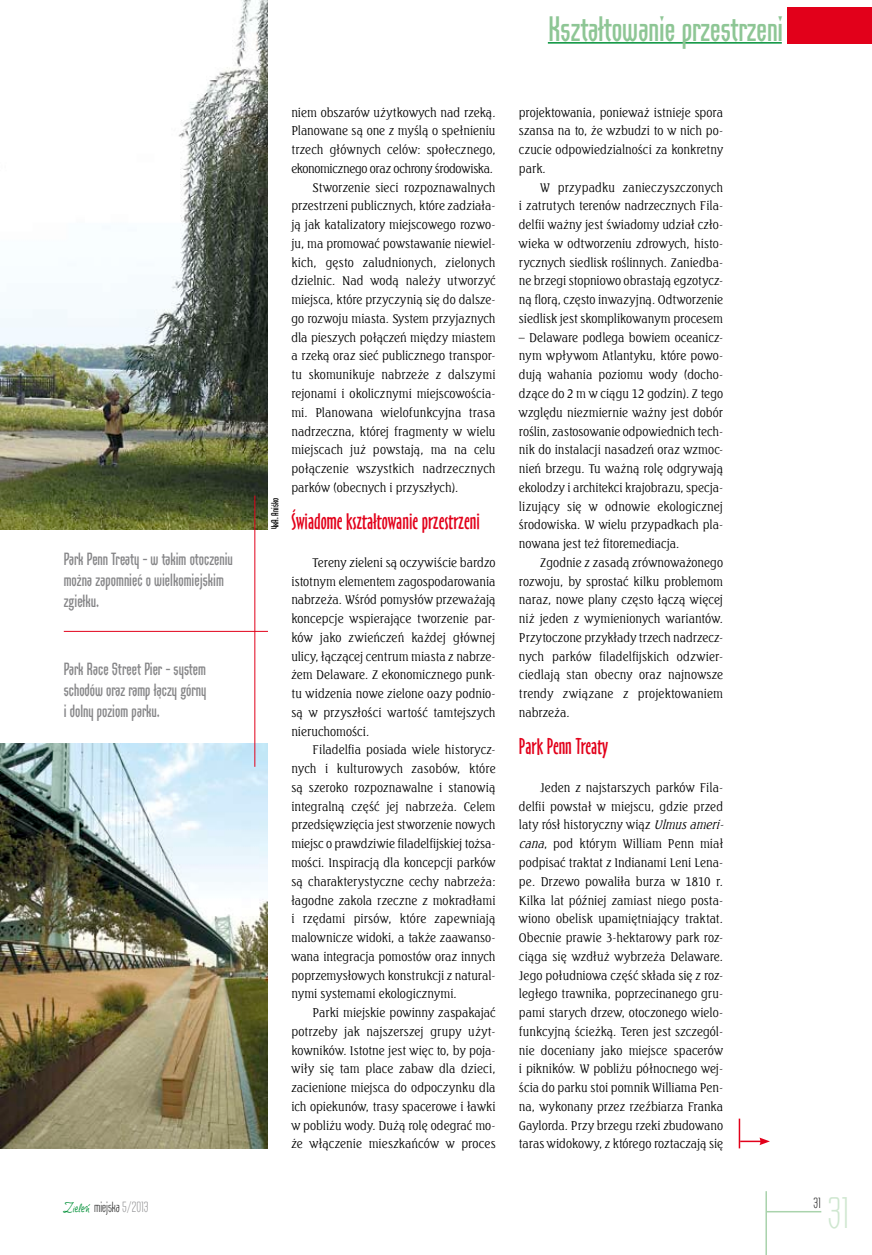
<style>
.page{position:relative;width:872px;height:1255px;background:#fff}
.page>*{position:absolute;margin:0;border:0;box-sizing:border-box;transform-origin:0 0}
.t1{font:300 45px "Orbon Pl ITC";color:#cfe7d0}
.t2{font:700 36px "Orbon Pl ITC";color:#8ec695}
.t3{font:21px "Oz Handicraft BTWGL4";color:#e2001a}
.t4{font:700 18px/21px "Orbon Pl ITC";color:#868688}
.t5{font:300 15px "Orbon Pl ITC";color:#000}
.t6{font:300 12px/18.8px "Seagull TL";letter-spacing:.005em;color:#000;text-align:justify}
.t7{font:300 12px "Seagull TL";letter-spacing:-.025em;color:#000}
.t8{font:700 10.5px "Orbon Pl ITC";color:#000}
.s1{font-family:"ITC Studio Script Com";font-weight:400;color:#009037}
.s2{color:#868688}
.s3{font-style:italic}
</style>
<div class="page">
<img style="left:0;top:0;width:268px;height:529px">
<hr style="left:765px;top:1191px;width:2px;height:63px;background:#a9d3ac">
<hr style="left:766px;top:1210px;width:55px;height:2px;background:#a9d3ac">
<div style="left:787px;top:7px;width:85px;height:37px;background:#e2001a"></div>
<hr style="left:548px;top:42px;width:234px;height:2px;background:#009037">
<hr style="left:738px;top:1118px;width:2px;height:30px;background:#e2001a">
<hr style="left:740px;top:1140px;width:21px;height:2px;background:#e2001a">
<svg style="left:759px;top:1137px;width:11px;height:8px"></svg>
<hr style="left:64px;top:631px;width:204px;height:1px;background:#e2001a">
<img style="left:0;top:743px;width:268px;height:405px">
<hr style="left:254px;top:495px;width:1px;height:271px;background:#e2001a">
<h3 class="t4" style="left:64px;top:548px;width:171px">Park Penn Treaty – w takim otoczeniu można zapomnieć o wielkomiejskim zgiełku.</h3>
<h3 class="t4" style="left:64px;top:658px;width:144px;text-align:justify">Park Race Street Pier – system schodów oraz ramp łączy górny i dolny poziom parku.</h3>
<p class="t5" style="left:64px;top:1198px;width:86px"><span class="s1">Zieleń</span> miejska <span class="s2">5/2013</span></p>
<p class="t8" style="left:269px;top:529px;width:33px;rotate:-90deg">4xA. Aniśko</p>
<p class="t6" style="left:291px;top:102px;width:206px">niem obszarów użytkowych nad rzeką.</p>
<p class="t6" style="left:291px;top:121px;width:206px">Planowane są one z myślą o spełnieniu</p>
<p class="t6" style="left:291px;top:140px;width:206px">trzech głównych celów: społecznego,</p>
<p class="t7" style="left:291px;top:161px;width:203px">ekonomicznego oraz ochrony środowiska.</p>
<p class="t6" style="left:313px;top:177px;width:184px">Stworzenie sieci rozpoznawalnych</p>
<p class="t6" style="left:291px;top:196px;width:206px">przestrzeni publicznych, które zadziała-</p>
<p class="t6" style="left:291px;top:215px;width:206px">ją jak katalizatory miejscowego rozwo-</p>
<p class="t6" style="left:291px;top:234px;width:206px">ju, ma promować powstawanie niewiel-</p>
<p class="t6" style="left:291px;top:252px;width:206px">kich, gęsto zaludnionych, zielonych</p>
<p class="t6" style="left:291px;top:271px;width:206px">dzielnic. Nad wodą należy utworzyć</p>
<p class="t6" style="left:291px;top:290px;width:206px">miejsca, które przyczynią się do dalsze-</p>
<p class="t6" style="left:291px;top:309px;width:206px">go rozwoju miasta. System przyjaznych</p>
<p class="t6" style="left:291px;top:327px;width:206px">dla pieszych połączeń między miastem</p>
<p class="t6" style="left:291px;top:346px;width:206px">a rzeką oraz sieć publicznego transpor-</p>
<p class="t6" style="left:291px;top:365px;width:206px">tu skomunikuje nabrzeże z dalszymi</p>
<p class="t6" style="left:291px;top:384px;width:206px">rejonami i okolicznymi miejscowościa-</p>
<p class="t6" style="left:291px;top:402px;width:206px">mi. Planowana wielofunkcyjna trasa</p>
<p class="t6" style="left:291px;top:421px;width:206px">nadrzeczna, której fragmenty w wielu</p>
<p class="t6" style="left:291px;top:440px;width:206px">miejscach już powstają, ma na celu</p>
<p class="t6" style="left:291px;top:459px;width:206px">połączenie wszystkich nadrzecznych</p>
<p class="t6" style="left:291px;top:477px;width:168px">parków (obecnych i przyszłych).</p>
<h3 class="t3" style="left:291px;top:508px;width:190px">Świadome kształtowanie przestrzeni</h3>
<p class="t6" style="left:291px;top:552px;width:206px;text-indent:21px">Tereny zieleni są oczywiście bardzo istotnym elementem zagospodarowania nabrzeża. Wśród pomysłów przeważają koncepcje wspierające tworzenie par&shy;ków jako zwieńczeń każdej głównej ulicy, łączącej centrum miasta z nabrze&shy;żem Delaware. Z ekonomicznego punk&shy;tu widzenia nowe zielone oazy podnio&shy;są w przyszłości wartość tamtejszych nieruchomości.</p>
<p class="t6" style="left:291px;top:740px;width:206px;text-indent:21px">Filadelfia posiada wiele historycz&shy;nych i kulturowych zasobów, które są szeroko rozpoznawalne i stanowią integralną część jej nabrzeża. Celem przedsięwzięcia jest stworzenie nowych miejsc o prawdziwie filadelfijskiej tożsa&shy;mości. Inspiracją dla koncepcji parków są charakterystyczne cechy nabrzeża: łagodne zakola rzeczne z mokradłami i rzędami pirsów, które zapewniają malownicze widoki, a także zaawanso&shy;wana integracja pomostów oraz innych poprzemysłowych konstrukcji z natural&shy;nymi systemami ekologicznymi.</p>
<p class="t6" style="left:291px;top:1002px;width:206px;text-indent:21px">Parki miejskie powinny zaspakajać potrzeby jak najszerszej grupy użyt&shy;kowników. Istotne jest więc to, by poja&shy;wiły się tam place zabaw dla dzieci, zacienione miejsca do odpoczynku dla ich opiekunów, trasy spacerowe i ławki w pobliżu wody. Dużą rolę odegrać mo&shy;że włączenie mieszkańców w proces</p>
<h2 class="t2" style="left:548px;top:10px;width:236px">Kształtowanie przestrzeni</h2>
<p class="t6" style="left:519px;top:102px;width:206px">projektowania, ponieważ istnieje spora szansa na to, że wzbudzi to w nich po&shy;czucie odpowiedzialności za konkretny park.</p>
<p class="t6" style="left:519px;top:177px;width:206px;text-indent:21px">W przypadku zanieczyszczonych i zatrutych terenów nadrzecznych Fila&shy;delfii ważny jest świadomy udział czło&shy;wieka w odtworzeniu zdrowych, histo&shy;rycznych siedlisk roślinnych. Zaniedba&shy;ne brzegi stopniowo obrastają egzotycz&shy;ną florą, często inwazyjną. Odtworzenie siedlisk jest skomplikowanym procesem</p>
<p class="t6" style="left:519px;top:327px;width:206px">– Delaware podlega bowiem oceanicz&shy;nym wpływom Atlantyku, które powo&shy;dują wahania poziomu wody (docho&shy;dzące do 2 m w ciągu 12 godzin). Z tego względu niezmiernie ważny jest dobór roślin, zastosowanie odpowiednich tech&shy;nik do instalacji nasadzeń oraz wzmoc&shy;nień brzegu. Tu ważną rolę odgrywają ekolodzy i architekci krajobrazu, specja&shy;lizujący się w odnowie ekologicznej środowiska. W wielu przypadkach pla&shy;nowana jest też fitoremediacja.</p>
<p class="t6" style="left:519px;top:552px;width:206px;text-indent:21px">Zgodnie z zasadą zrównoważonego rozwoju, by sprostać kilku problemom naraz, nowe plany często łączą więcej niż jeden z wymienionych wariantów.<br>Przytoczone przykłady trzech nadrzecz&shy;nych parków filadelfijskich odzwier&shy;ciedlają stan obecny oraz najnowsze trendy związane z projektowaniem nabrzeża.</p>
<h3 class="t3" style="left:519px;top:733px;width:91px">Park Penn Treaty</h3>
<p class="t6" style="left:519px;top:777px;width:210px;text-align:left;text-indent:21px">Jeden z najstarszych parków Fila&shy;delfii powstał w miejscu, gdzie przed laty rósł historyczny wiąz <span class="s3">Ulmusameri&shy;cana</span>, pod którym William Penn miał podpisać traktat z Indianami Leni Lena&shy;pe. Drzewo powaliła burza w 1810 r.<br>Kilka lat później zamiast niego posta&shy;wiono obelisk upamiętniający traktat.<br>Obecnie prawie 3-hektarowy park roz&shy;ciąga się wzdłuż wybrzeża Delaware.<br>Jego południowa część składa się z roz&shy;ległego trawnika, poprzecinanego gru&shy;pami starych drzew, otoczonego wielo&shy;funkcyjną ścieżką. Teren jest szczegól&shy;nie doceniany jako miejsce spacerów i pikników. W pobliżu północnego wej&shy;ścia do parku stoi pomnik Williama Pen&shy;na, wykonany przez rzeźbiarza Franka Gaylorda. Przy brzegu rzeki zbudowano taras widokowy, z którego roztaczają się</p>
<p class="t5" style="left:813px;top:1194px;width:9px">31</p>
<h1 class="t1" style="left:827px;top:1189px;width:24px">31</h1>
</div>
